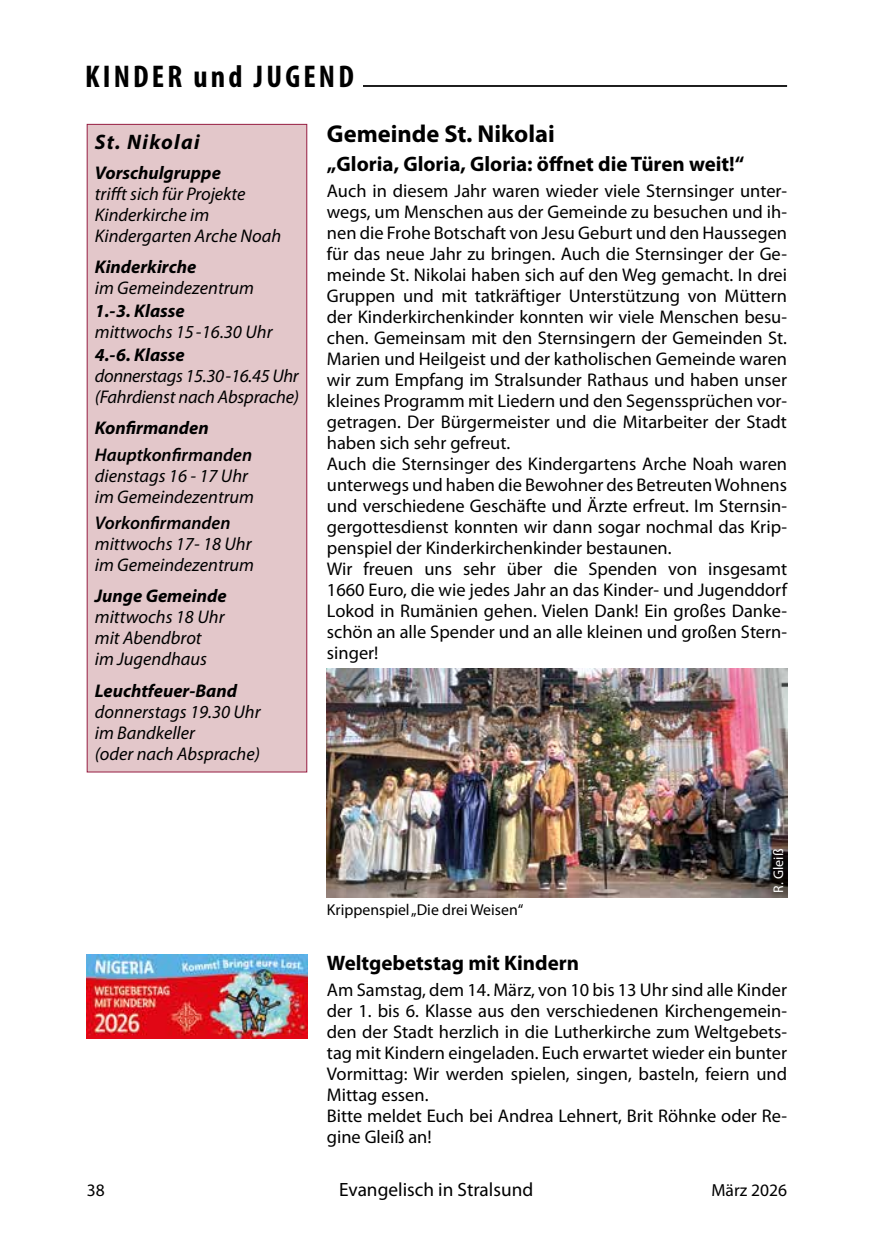
<style>
.page{position:relative;width:874px;height:1241px;background:#fff}
.page>*{position:absolute;margin:0;border:0;box-sizing:border-box;transform-origin:0 0}
.t1{font:700 condensed 31.5px "Myriad Pro";letter-spacing:.1em;color:#000}
.t2{font:700 24.5px "Myriad Pro";color:#000}
.t3{font:700 21px "Myriad Pro";color:#000}
.t4{font:italic 700 21px "Myriad Pro";letter-spacing:.06em;color:#000}
.t5{font:19.25px "Myriad Pro";color:#000}
.t6{font:18.38px/21px "Myriad Pro";color:#000}
.t7{font:italic 18.38px/21px "Myriad Pro";color:#000}
.t8{font:italic 700 18.38px "Myriad Pro";color:#000}
.t9{font:italic 600 18.38px "Myriad Pro";color:#000}
.t10{font:17.5px "Myriad Pro";color:#000}
.t11{font:15.75px "Myriad Pro";color:#000}
.t12{font:14px "Myriad Pro";color:#fff}
</style>
<div class="page">
<hr style="left:363px;top:85px;width:423px;height:2px;background:#000">
<div style="left:87px;top:124px;width:219px;height:647px;background:#e3c7ca"></div>
<div style="left:87px;top:124px;width:220px;height:648px;border:1px solid #971e43"></div>
<img style="left:87px;top:954px;width:220px;height:83px">
<img style="left:327px;top:668px;width:459px;height:229px">
<h1 class="t1" style="left:85px;top:59px;width:270px">KINDER und JUGEND</h1>
<p class="t4" style="left:95px;top:130px;width:106px">St. Nikolai</p>
<p class="t8" style="left:95px;top:162px;width:127px">Vorschulgruppe</p>
<p class="t7" style="left:95px;top:183px;width:188px">trifft sich für Projekte<br>Kinderkirche im<br>Kindergarten Arche Noah</p>
<p class="t8" style="left:95px;top:257px;width:103px">Kinderkirche</p>
<p class="t7" style="left:95px;top:278px;width:161px">im Gemeindezentrum</p>
<p class="t8" style="left:95px;top:300px;width:91px">1.-3. Klasse</p>
<p class="t7" style="left:95px;top:322px;width:179px">mittwochs 15-16.30 Uhr</p>
<p class="t8" style="left:95px;top:344px;width:91px">4.-6. Klasse</p>
<p class="t7" style="left:95px;top:365px;width:205px">donnerstags 15.30-16.45 Uhr (Fahrdienst nach Absprache)</p>
<p class="t8" style="left:95px;top:418px;width:115px">Konfirmanden</p>
<p class="t9" style="left:95px;top:442px;width:159px">Hauptkonfirmanden</p>
<p class="t7" style="left:95px;top:465px;width:161px">dienstags 16 - 17 Uhr im Gemeindezentrum</p>
<p class="t9" style="left:95px;top:510px;width:137px">Vorkonfirmanden</p>
<p class="t7" style="left:95px;top:533px;width:161px">mittwochs 17- 18 Uhr im Gemeindezentrum</p>
<p class="t8" style="left:95px;top:585px;width:133px">Junge Gemeinde</p>
<p class="t7" style="left:95px;top:606px;width:131px">mittwochs 18 Uhr mit Abendbrot im Jugendhaus</p>
<p class="t8" style="left:95px;top:680px;width:144px">Leuchtfeuer-Band</p>
<p class="t7" style="left:95px;top:701px;width:167px">donnerstags 19.30 Uhr im Bandkeller<br>(oder nach Absprache)</p>
<h2 class="t2" style="left:327px;top:120px;width:229px">Gemeinde St. Nikolai</h2>
<p class="t3" style="left:327px;top:152px;width:419px">„Gloria, Gloria, Gloria: öffnet die Türen weit!“</p>
<p class="t6" style="left:327px;top:181px;width:461px">Auch in diesem Jahr waren wieder viele Sternsinger unter&shy;wegs, um Menschen aus der Gemeinde zu besuchen und ih&shy;nen die Frohe Botschaft von Jesu Geburt und den Haussegen für das neue Jahr zu bringen. Auch die Sternsinger der Ge&shy;meinde St. Nikolai haben sich auf den Weg gemacht. In drei Gruppen und mit tatkräftiger Unterstützung von Müttern der Kinderkirchenkinder konnten wir viele Menschen besu&shy;chen. Gemeinsam mit den Sternsingern der Gemeinden St.<br>Marien und Heilgeist und der katholischen Gemeinde waren wir zum Empfang im Stralsunder Rathaus und haben unser kleines Programm mit Liedern und den Segenssprüchen vor&shy;getragen. Der Bürgermeister und die Mitarbeiter der Stadt haben sich sehr gefreut.<br>Auch die Sternsinger des Kindergartens Arche Noah waren unterwegs und haben die Bewohner des Betreuten Wohnens und verschiedene Geschäfte und Ärzte erfreut. Im Sternsin&shy;gergottesdienst konnten wir dann sogar nochmal das Krip&shy;penspiel der Kinderkirchenkinder bestaunen.<br>Wir freuen uns sehr über die Spenden von insgesamt 1660 Euro, die wie jedes Jahr an das Kinder- und Jugenddorf Lokod in Rumänien gehen. Vielen Dank! Ein großes Danke&shy;schön an alle Spender und an alle kleinen und großen Stern&shy;singer!</p>
<p class="t11" style="left:327px;top:901px;width:198px">Krippenspiel „Die drei Weisen“</p>
<p class="t12" style="left:770px;top:892px;width:45px;rotate:-90deg">R. Gleiß</p>
<p class="t3" style="left:327px;top:950px;width:254px">Weltgebetstag mit Kindern</p>
<p class="t6" style="left:327px;top:979px;width:461px">Am Samstag, dem 14. März, von 10 bis 13 Uhr sind alle Kinder der 1. bis 6. Klasse aus den verschiedenen Kirchengemein&shy;den der Stadt herzlich in die Lutherkirche zum Weltgebets&shy;tag mit Kindern eingeladen. Euch erwartet wieder ein bunter Vormittag: Wir werden spielen, singen, basteln, feiern und Mittag essen.<br>Bitte meldet Euch bei Andrea Lehnert, Brit Röhnke oder Re&shy;gine Gleiß an!</p>
<p class="t10" style="left:87px;top:1180px;width:19px">38</p>
<p class="t5" style="left:339px;top:1178px;width:195px">Evangelisch in Stralsund</p>
<p class="t10" style="left:711px;top:1180px;width:77px">März 2026</p>
</div>
